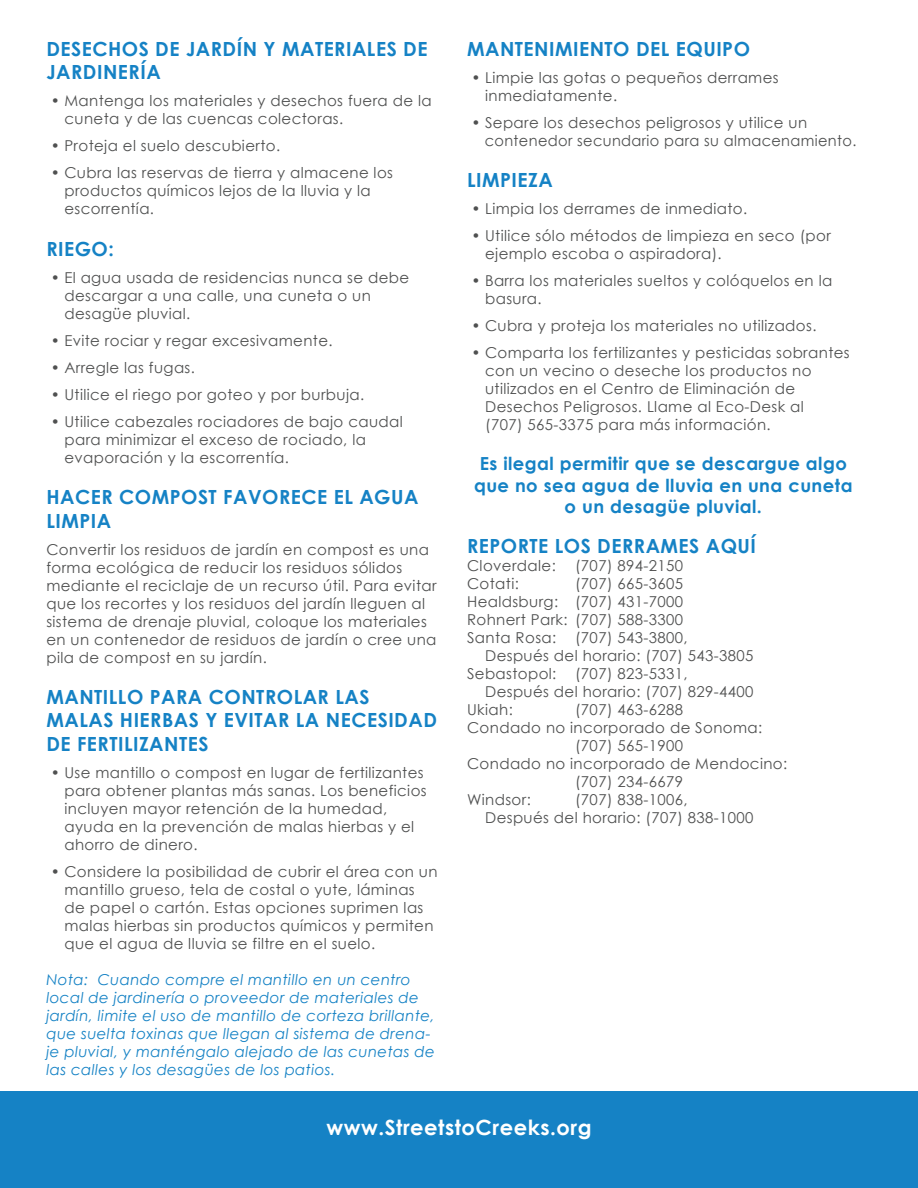
<style>
.page{position:relative;width:918px;height:1188px;background:#fff}
.page>*{position:absolute;margin:0;border:0;box-sizing:border-box;transform-origin:0 0}
.t1{font:700 21px "Century Gothic";letter-spacing:.025em;color:#fff}
.t2{font:700 19.5px/23.4px "Century Gothic";letter-spacing:.025em;color:#1582c5}
.t3{font:700 18px/21.6px "Century Gothic";letter-spacing:.025em;color:#1582c5;text-align:center}
.t4{font:15px/18px "Century Gothic";letter-spacing:.025em;color:#4f5050}
.t5{font:italic 15px/18px "Century Gothic";letter-spacing:.025em;color:#1582c5}
</style>
<div class="page">
<div style="left:0;top:1092px;width:918px;height:96px;background:#1582c5"></div>
<h2 class="t2" style="left:46px;top:36px;width:383px">DESECHOS DE JARDÍN Y MATERIALES DE<br>JARDINERÍA</h2>
<p class="t4" style="left:65px;top:92px;width:369px;text-indent:-14px">• Mantenga los materiales y desechos fuera de la cuneta y de las cuencas colectoras.</p>
<p class="t4" style="left:51px;top:137px;width:231px">• Proteja el suelo descubierto.</p>
<p class="t4" style="left:65px;top:164px;width:330px;text-indent:-14px">• Cubra las reservas de tierra y almacene los productos químicos lejos de la lluvia y la escorrentía.</p>
<h2 class="t2" style="left:46px;top:236px;width:69px">RIEGO:</h2>
<p class="t4" style="left:65px;top:268px;width:346px;text-indent:-14px">• El agua usada de residencias nunca se debe descargar a una calle, una cuneta o un desagüe pluvial.</p>
<p class="t4" style="left:51px;top:331px;width:283px">• Evite rociar y regar excesivamente.</p>
<p class="t4" style="left:51px;top:358px;width:146px">• Arregle las fugas.</p>
<p class="t4" style="left:51px;top:385px;width:315px">• Utilice el riego por goteo y por burbuja.</p>
<p class="t4" style="left:65px;top:412px;width:340px;text-indent:-14px">• Utilice cabezales rociadores de bajo caudal para minimizar el exceso de rociado, la evaporación y la escorrentía.</p>
<h2 class="t2" style="left:46px;top:485px;width:374px">HACER COMPOST FAVORECE EL AGUA<br>LIMPIA</h2>
<p class="t4" style="left:46px;top:540px;width:392px">Convertir los residuos de jardín en compost es una forma ecológica de reducir los residuos sólidos mediante el reciclaje de un recurso útil. Para evitar que los recortes y los residuos del jardín lleguen al sistema de drenaje pluvial, coloque los materiales en un contenedor de residuos de jardín o cree una pila de compost en su jardín.</p>
<h2 class="t2" style="left:46px;top:684px;width:392px">MANTILLO PARA CONTROLAR LAS<br>MALAS HIERBAS Y EVITAR LA NECESIDAD<br>DE FERTILIZANTES</h2>
<p class="t4" style="left:65px;top:763px;width:364px;text-indent:-14px">• Use mantillo o compost en lugar de fertilizantes para obtener plantas más sanas. Los beneficios incluyen mayor retención de la humedad, ayuda en la prevención de malas hierbas y el ahorro de dinero.</p>
<p class="t4" style="left:65px;top:862px;width:375px;text-indent:-14px">• Considere la posibilidad de cubrir el área con un mantillo grueso, tela de costal o yute, láminas de papel o cartón. Estas opciones suprimen las malas hierbas sin productos químicos y permiten que el agua de lluvia se filtre en el suelo.</p>
<p class="t5" style="left:46px;top:970px;width:390px">Nota: Cuando compre el mantillo en un centro local de jardinería o proveedor de materiales de jardín, limite el uso de mantillo de corteza brillante, que suelta toxinas que llegan al sistema de drena&shy;je pluvial, y manténgalo alejado de las cunetas de las calles y los desagües de los patios.</p>
<h2 class="t2" style="left:467px;top:36px;width:285px">MANTENIMIENTO DEL EQUIPO</h2>
<p class="t4" style="left:485px;top:68px;width:295px;text-indent:-14px">• Limpie las gotas o pequeños derrames inmediatamente.</p>
<p class="t4" style="left:485px;top:113px;width:373px;text-indent:-13px">• Separe los desechos peligrosos y utilice un contenedor secundario para su almacenamiento.</p>
<h2 class="t2" style="left:467px;top:168px;width:87px">LIMPIEZA</h2>
<p class="t4" style="left:472px;top:200px;width:277px">• Limpia los derrames de inmediato.</p>
<p class="t4" style="left:485px;top:227px;width:347px;text-indent:-14px">• Utilice sólo métodos de limpieza en seco (por ejemplo escoba o aspiradora).</p>
<p class="t4" style="left:485px;top:272px;width:349px;text-indent:-14px">• Barra los materiales sueltos y colóquelos en la basura.</p>
<p class="t4" style="left:472px;top:317px;width:346px">• Cubra y proteja los materiales no utilizados.</p>
<p class="t4" style="left:485px;top:344px;width:366px;text-indent:-14px">• Comparta los fertilizantes y pesticidas sobrantes con un vecino o deseche los productos no utilizados en el Centro de Eliminación de Desechos Peligrosos. Llame al Eco-Desk al<br>(707) 565-3375 para más información.</p>
<p class="t3" style="left:474px;top:452px;width:380px">Es ilegal permitir que se descargue algo que no sea agua de lluvia en una cuneta o un desagüe pluvial.</p>
<h2 class="t2" style="left:467px;top:533px;width:290px">REPORTE LOS DERRAMES AQUÍ</h2>
<p class="t4" style="left:467px;top:556px;width:90px">Cloverdale:</p>
<p class="t4" style="left:575px;top:556px;width:110px">(707) 894-2150</p>
<p class="t4" style="left:467px;top:574px;width:53px">Cotati:</p>
<p class="t4" style="left:467px;top:574px;width:218px;text-align:justify;text-indent:108px">(707) 665-3605<br>Healdsburg: (707) 431-7000<br>Rohnert Park: (707) 588-3300<br>Santa Rosa:</p>
<p class="t4" style="left:575px;top:628px;width:114px">(707) 543-3800,</p>
<p class="t4" style="left:485px;top:646px;width:270px">Después del horario: (707) 543-3805</p>
<p class="t4" style="left:467px;top:664px;width:222px">Sebastopol: (707) 823-5331,</p>
<p class="t4" style="left:485px;top:682px;width:270px">Después del horario: (707) 829-4400</p>
<p class="t4" style="left:467px;top:700px;width:47px">Ukiah:</p>
<p class="t4" style="left:575px;top:700px;width:110px">(707) 463-6288</p>
<p class="t4" style="left:467px;top:718px;width:297px">Condado no incorporado de Sonoma:</p>
<p class="t4" style="left:575px;top:736px;width:110px">(707) 565-1900</p>
<p class="t4" style="left:467px;top:754px;width:322px">Condado no incorporado de Mendocino:</p>
<p class="t4" style="left:575px;top:772px;width:110px">(707) 234-6679</p>
<p class="t4" style="left:467px;top:790px;width:65px">Windsor:</p>
<p class="t4" style="left:485px;top:790px;width:270px;text-indent:90px">(707) 838-1006,<br>Después del horario: (707) 838-1000</p>
<h1 class="t1" style="left:326px;top:1112px;width:267px">www.StreetstoCreeks.org</h1>
</div>
